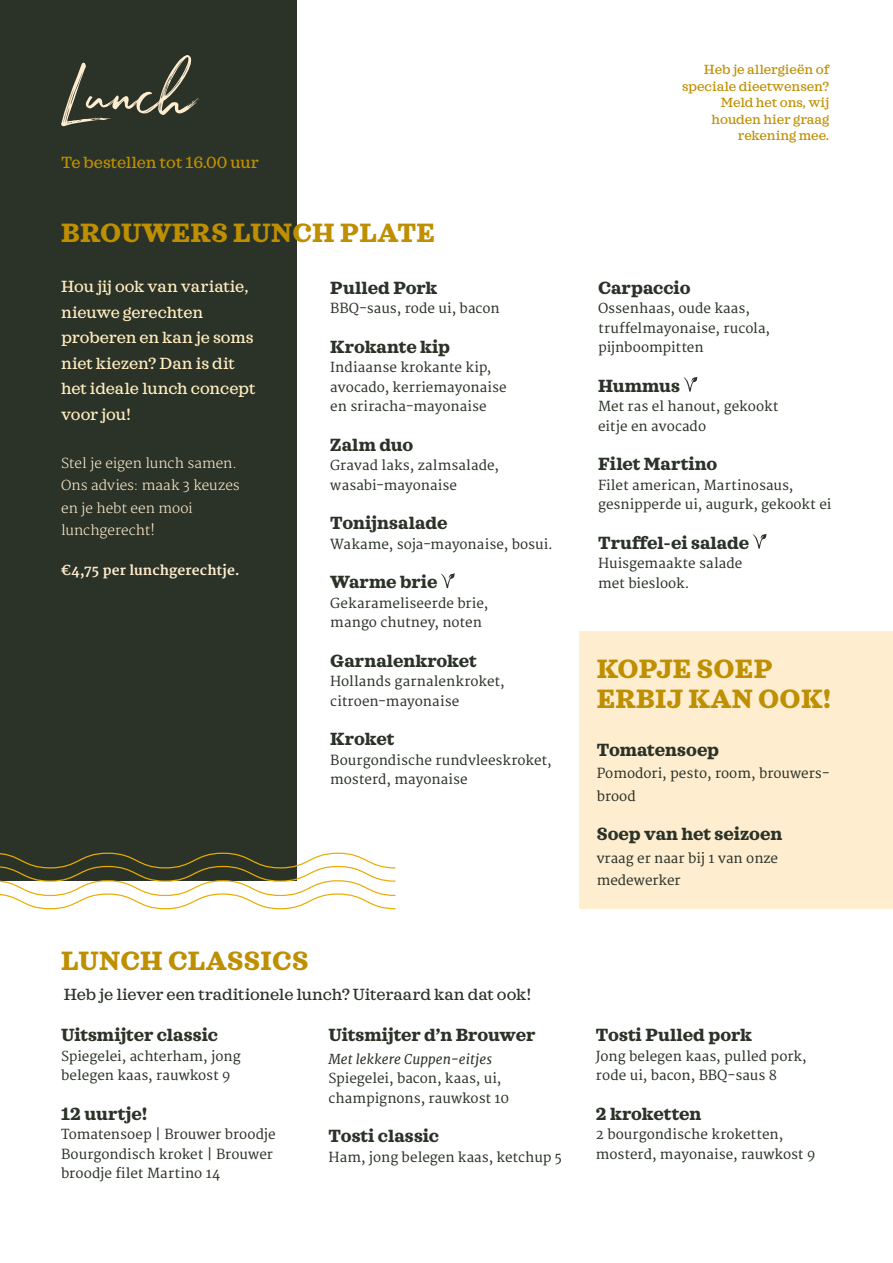
<style>
.page{position:relative;width:893px;height:1263px;background:#fff}
.page>*{position:absolute;margin:0;border:0;box-sizing:border-box;transform-origin:0 0}
.t1{font:75px "Julietta Messie Demo";color:#ffedcf}
.t2{font:800 27px/30px "Sagona";letter-spacing:.01em;color:#be8f00}
.t3{font:800 18px "Sagona";color:#2b3328}
.t4{font:500 16.5px/25.5px "Sagona";letter-spacing:-.005em;color:#ffedbf}
.t5{font:500 16.5px "Sagona";letter-spacing:-.01em;color:#2b3328}
.t6{font:500 16.5px "Sagona";color:#be8f00}
.t7{font:13.5px/19.5px "Merriweather";letter-spacing:.005em;color:#2b3328}
.t8{font:500 13.5px/16.5px "Sagona";color:#be8f00;text-align:right}
.t9{font:300 13.5px/22.5px "Merriweather";color:#ffedcf}
.t10{font:700 13.5px "Merriweather";letter-spacing:.005em;color:#ffedcf}
.t11{font:italic 13.5px "Merriweather";letter-spacing:.005em;color:#2b3328}
</style>
<div class="page">
<div style="left:0;top:0;width:296px;height:881px;background:#2b3328"></div>
<svg style="left:441px;top:573px;width:14px;height:15px"></svg>
<svg style="left:683px;top:377px;width:14px;height:15px"></svg>
<svg style="left:753px;top:534px;width:14px;height:15px"></svg>
<svg style="left:0;top:852px;width:396px;height:58px"></svg>
<div style="left:580px;top:631px;width:313px;height:278px;background:#ffedcf"></div>
<h1 class="t1" style="left:61px;top:42px;width:134px">Lunch</h1>
<p class="t6" style="left:61px;top:153px;width:199px">Te bestellen tot 16.00 uur</p>
<h2 class="t2" style="left:61px;top:218px;width:375px">BROUWERS LUNCH PLATE</h2>
<p class="t4" style="left:61px;top:274px;width:196px">Hou jij ook van variatie, nieuwe gerechten proberen en kan je soms niet kiezen? Dan is dit het ideale lunch concept voor jou!</p>
<p class="t9" style="left:61px;top:452px;width:180px">Stel je eigen lunch samen.<br>Ons advies: maak 3 keuzes en je hebt een mooi lunchgerecht!</p>
<p class="t10" style="left:61px;top:562px;width:180px">€4,75 per lunchgerechtje.</p>
<h3 class="t3" style="left:330px;top:276px;width:108px">Pulled Pork</h3>
<p class="t7" style="left:330px;top:299px;width:171px">BBQ-saus, rode ui, bacon</p>
<h3 class="t3" style="left:330px;top:335px;width:121px">Krokante kip</h3>
<p class="t7" style="left:330px;top:358px;width:178px">Indiaanse krokante kip, avocado, kerriemayonaise en sriracha-mayonaise</p>
<h3 class="t3" style="left:330px;top:433px;width:85px">Zalm duo</h3>
<p class="t7" style="left:330px;top:456px;width:170px">Gravad laks, zalmsalade, wasabi-mayonaise</p>
<h3 class="t3" style="left:330px;top:512px;width:119px">Tonijnsalade</h3>
<p class="t7" style="left:330px;top:535px;width:224px">Wakame, soja-mayonaise, bosui.</p>
<h3 class="t3" style="left:330px;top:571px;width:109px">Warme brie</h3>
<p class="t7" style="left:330px;top:594px;width:159px">Gekarameliseerde brie, mango chutney, noten</p>
<h3 class="t3" style="left:330px;top:649px;width:148px">Garnalenkroket</h3>
<p class="t7" style="left:330px;top:672px;width:176px">Hollands garnalenkroket, citroen-mayonaise</p>
<h3 class="t3" style="left:330px;top:728px;width:65px">Kroket</h3>
<p class="t7" style="left:330px;top:751px;width:223px">Bourgondische rundvleeskroket, mosterd, mayonaise</p>
<h2 class="t2" style="left:61px;top:946px;width:249px">LUNCH CLASSICS</h2>
<p class="t5" style="left:64px;top:984px;width:469px">Heb je liever een traditionele lunch? Uiteraard kan dat ook!</p>
<h3 class="t3" style="left:61px;top:1024px;width:158px">Uitsmijter classic</h3>
<p class="t7" style="left:61px;top:1047px;width:181px">Spiegelei, achterham, jong belegen kaas, rauwkost 9</p>
<h3 class="t3" style="left:61px;top:1102px;width:88px">12 uurtje!</h3>
<p class="t7" style="left:61px;top:1125px;width:216px">Tomatensoep | Brouwer broodje<br>Bourgondisch kroket | Brouwer broodje filet Martino 14</p>
<h3 class="t3" style="left:328px;top:1024px;width:208px">Uitsmijter d’n Brouwer</h3>
<p class="t11" style="left:328px;top:1051px;width:165px">Met lekkere Cuppen-eitjes</p>
<p class="t7" style="left:328px;top:1069px;width:182px">Spiegelei, bacon, kaas, ui, champignons, rauwkost 10</p>
<h3 class="t3" style="left:328px;top:1125px;width:112px">Tosti classic</h3>
<p class="t7" style="left:328px;top:1148px;width:235px">Ham, jong belegen kaas, ketchup 5</p>
<p class="t8" style="left:682px;top:62px;width:149px">Heb je allergieën of speciale dieetwensen?<br>Meld het ons, wij houden hier graag rekening mee.</p>
<h3 class="t3" style="left:598px;top:276px;width:94px">Carpaccio</h3>
<p class="t7" style="left:598px;top:299px;width:173px">Ossenhaas, oude kaas, truffelmayonaise, rucola, pijnboompitten</p>
<h3 class="t3" style="left:598px;top:374px;width:84px">Hummus</h3>
<p class="t7" style="left:598px;top:397px;width:182px">Met ras el hanout, gekookt eitje en avocado</p>
<h3 class="t3" style="left:598px;top:453px;width:121px">Filet Martino</h3>
<p class="t7" style="left:598px;top:476px;width:235px">Filet american, Martinosaus, gesnipperde ui, augurk, gekookt ei</p>
<h3 class="t3" style="left:598px;top:531px;width:153px">Truffel-ei salade</h3>
<p class="t7" style="left:598px;top:554px;width:146px">Huisgemaakte salade met bieslook.</p>
<h2 class="t2" style="left:597px;top:653px;width:236px">KOPJE SOEP<br>ERBIJ KAN OOK!</h2>
<h3 class="t3" style="left:597px;top:738px;width:124px">Tomatensoep</h3>
<p class="t7" style="left:597px;top:763px;width:235px;line-height:22.5px">Pomodori, pesto, room, brouwers&shy;brood</p>
<h3 class="t3" style="left:597px;top:823px;width:187px">Soep van het seizoen</h3>
<p class="t7" style="left:597px;top:847px;width:183px;line-height:22.5px">vraag er naar bij 1 van onze medewerker</p>
<h3 class="t3" style="left:596px;top:1024px;width:157px">Tosti Pulled pork</h3>
<p class="t7" style="left:596px;top:1047px;width:212px">Jong belegen kaas, pulled pork, rode ui, bacon, BBQ-saus 8</p>
<h3 class="t3" style="left:596px;top:1102px;width:107px">2 kroketten</h3>
<p class="t7" style="left:596px;top:1125px;width:221px">2 bourgondische kroketten, mosterd, mayonaise, rauwkost 9</p>
</div>
